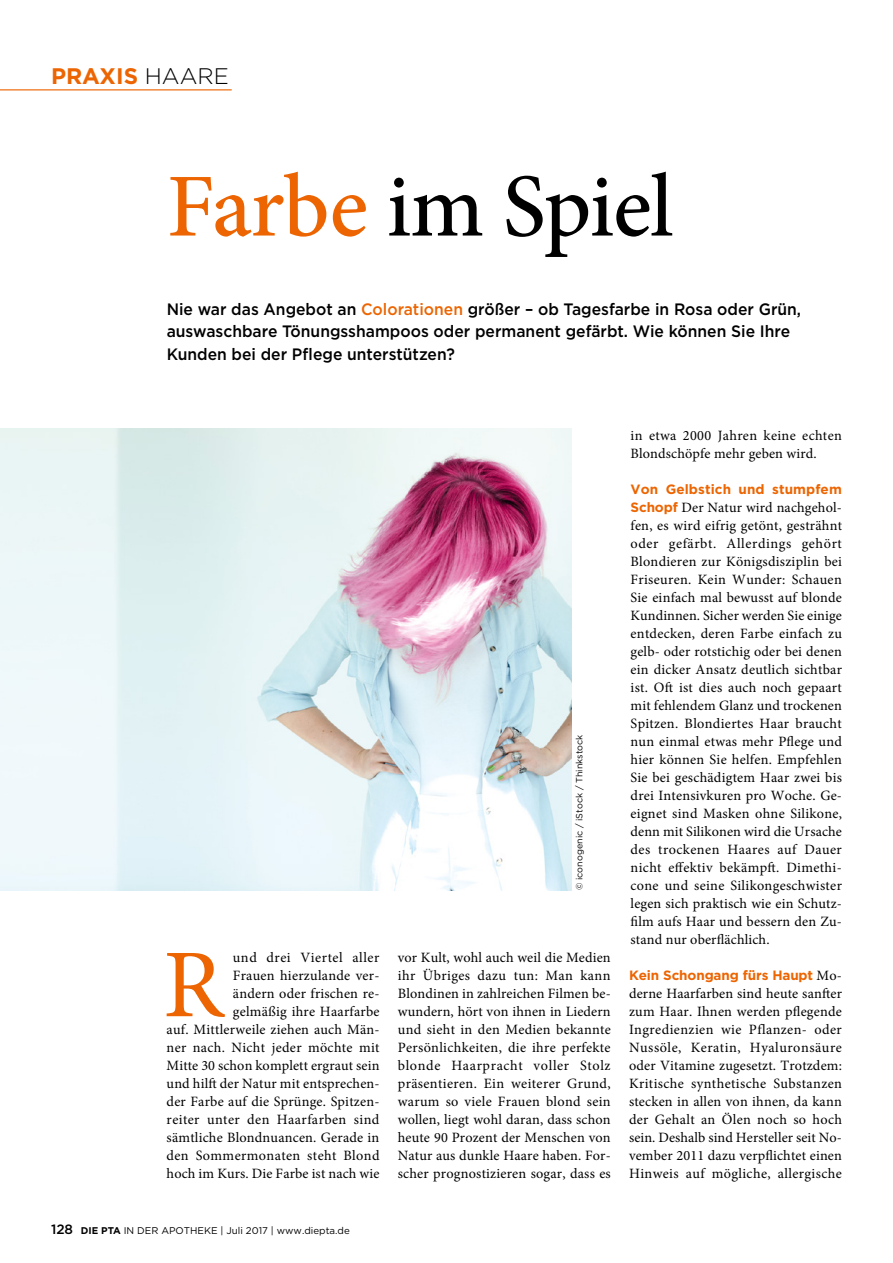
<style>
.page{position:relative;width:893px;height:1263px;background:#fff}
.page>*{position:absolute;margin:0;border:0;box-sizing:border-box;transform-origin:0 0}
.Praxis_Grundtext_Ini{font:97.2px "Minion Pro";color:#ec6502}
.Praxis_Titel{font:500 90px "Minion Pro";letter-spacing:-.015em;color:#000}
.t1{font:700 22.5px "Gotham";color:#ec6502}
.Praxis_Vorspann{font:500 16.5px/22.5px "Gotham";color:#000;scale:.95 1}
.Praxis_Grundtext{font:14.25px/18px "Minion Pro";letter-spacing:.01em;color:#000;text-align:justify}
.Praxis_Grundtext_Ini-2{font:14.25px/18px "Minion Pro";letter-spacing:.015em;color:#000;text-align:right}
.Praxis_Grundtext-2{font:700 13.5px "Gotham";letter-spacing:-.01em;color:#ec6502}
.Praxis_Grundtext-3{font:700 13.5px "Gotham";letter-spacing:.01em;color:#ec6502}
.t2{font:9.75px "Gotham";color:#000}
.Praxis_Bildquelle{font:9px "Gotham";color:#000}
.s1{font-weight:300;color:#000}
.s2{color:#ec6502}
.s3{font-weight:500;font-size:13.5px}
.s4{font-weight:700}
.s5{font-family:"Gotham";font-weight:700;font-size:13.5px;color:#ec6502}
.s6{font-family:"Minion Pro";font-weight:400;font-size:14.25px;color:#000}
</style>
<div class="page">
<img style="left:0;top:428px;width:571px;height:462px">
<hr style="left:0;top:89px;width:232px;height:1px;background:#ec6502">
<p class="t1" style="left:51px;top:61px;width:179px">PRAXIS <span class="s1">HAARE</span></p>
<p class="Praxis_Titel" style="left:167px;top:146px;width:508px"><span class="s2">Farbe</span> im Spiel</p>
<p class="Praxis_Vorspann" style="left:167px;top:297px;width:669px">Nie war das Angebot an <span class="s2">Colorationen</span> größer – ob Tagesfarbe in Rosa oder Grün, auswaschbare Tönungsshampoos oder permanent gefärbt. Wie können Sie Ihre<br>Kunden bei der Pflege unterstützen?</p>
<p class="Praxis_Bildquelle" style="left:574px;top:890px;width:157px;rotate:-90deg">© iconogenic / iStock / Thinkstock</p>
<p class="Praxis_Grundtext_Ini-2" style="left:167px;top:949px;width:214px">und drei Viertel aller<br>Frauen hierzulande ver-<br>ändern oder frischen re-<br>gelmäßig ihre Haarfarbe<br>auf. Mittlerweile ziehen auch Män&shy;ner nach. Nicht jeder möchte mit<br>Mitte 30 schon komplett ergraut sein und hilft der Natur mit entsprechen&shy;der Farbe auf die Sprünge. Spitzen&shy;reiter unter den Haarfarben sind sämtliche Blondnuancen. Gerade in den Sommermonaten steht Blond hoch im Kurs. Die Farbe ist nach wie</p>
<p class="Praxis_Grundtext_Ini-2" style="left:398px;top:949px;width:215px;text-align:justify">vor Kult, wohl auch weil die Medien ihr Übriges dazu tun: Man kann Blondinen in zahlreichen Filmen be&shy;wundern, hört von ihnen in Liedern und sieht in den Medien bekannte Persönlichkeiten, die ihre perfekte blonde Haarpracht voller Stolz präsentieren. Ein weiterer Grund, warum so viele Frauen blond sein wollen, liegt wohl daran, dass schon heute 90 Prozent der Menschen von Natur aus dunkle Haare haben. For&shy;scher prognostizieren sogar, dass es</p>
<p class="Praxis_Grundtext_Ini" style="left:163px;top:920px;width:63px">R</p>
<p class="t2" style="left:51px;top:1224px;width:300px"><span class="s3">128</span> <span class="s4">DIE PTA</span> IN DER APOTHEKE | Juli 2017 | www.diepta.de</p>
<p class="Praxis_Grundtext_Ini-2" style="left:631px;top:427px;width:213px;text-align:left">in etwa 2000 Jahren keine echten<br>Blondschöpfe mehr geben wird.</p>
<p class="Praxis_Grundtext-3" style="left:631px;top:480px;width:213px">Von Gelbstich und stumpfem</p>
<p class="Praxis_Grundtext" style="left:631px;top:499px;width:213px"><span class="s5">Schopf</span> Der Natur wird nachgehol&shy;fen, es wird eifrig getönt, gesträhnt oder gefärbt. Allerdings gehört Blondieren zur Königsdisziplin bei Friseuren. Kein Wunder: Schauen Sie einfach mal bewusst auf blonde Kundinnen. Sicher werden Sie einige entdecken, deren Farbe einfach zu gelb- oder rotstichig oder bei denen ein dicker Ansatz deutlich sichtbar ist. Oft ist dies auch noch gepaart mit fehlendem Glanz und trockenen Spitzen. Blondiertes Haar braucht nun einmal etwas mehr Pflege und hier können Sie helfen. Empfehlen Sie bei geschädigtem Haar zwei bis drei Intensivkuren pro Woche. Ge&shy;eignet sind Masken ohne Silikone, denn mit Silikonen wird die Ursache des trockenen Haares auf Dauer nicht effektiv bekämpft. Dimethi&shy;cone und seine Silikongeschwister legen sich praktisch wie ein Schutz&shy;film aufs Haar und bessern den Zu&shy;stand nur oberflächlich.</p>
<p class="Praxis_Grundtext-2" style="left:629px;top:966px;width:214px">Kein Schongang fürs Haupt <span class="s6">Mo-</span></p>
<p class="Praxis_Grundtext" style="left:629px;top:985px;width:215px">derne Haarfarben sind heute sanfter zum Haar. Ihnen werden pflegende Ingredienzien wie Pflanzen- oder Nussöle, Keratin, Hyaluronsäure oder Vitamine zugesetzt. Trotzdem:<br>Kritische synthetische Substanzen stecken in allen von ihnen, da kann der Gehalt an Ölen noch so hoch sein. Deshalb sind Hersteller seit No&shy;vember 2011 dazu verpflichtet einen Hinweis auf mögliche, allergische</p>
</div>
